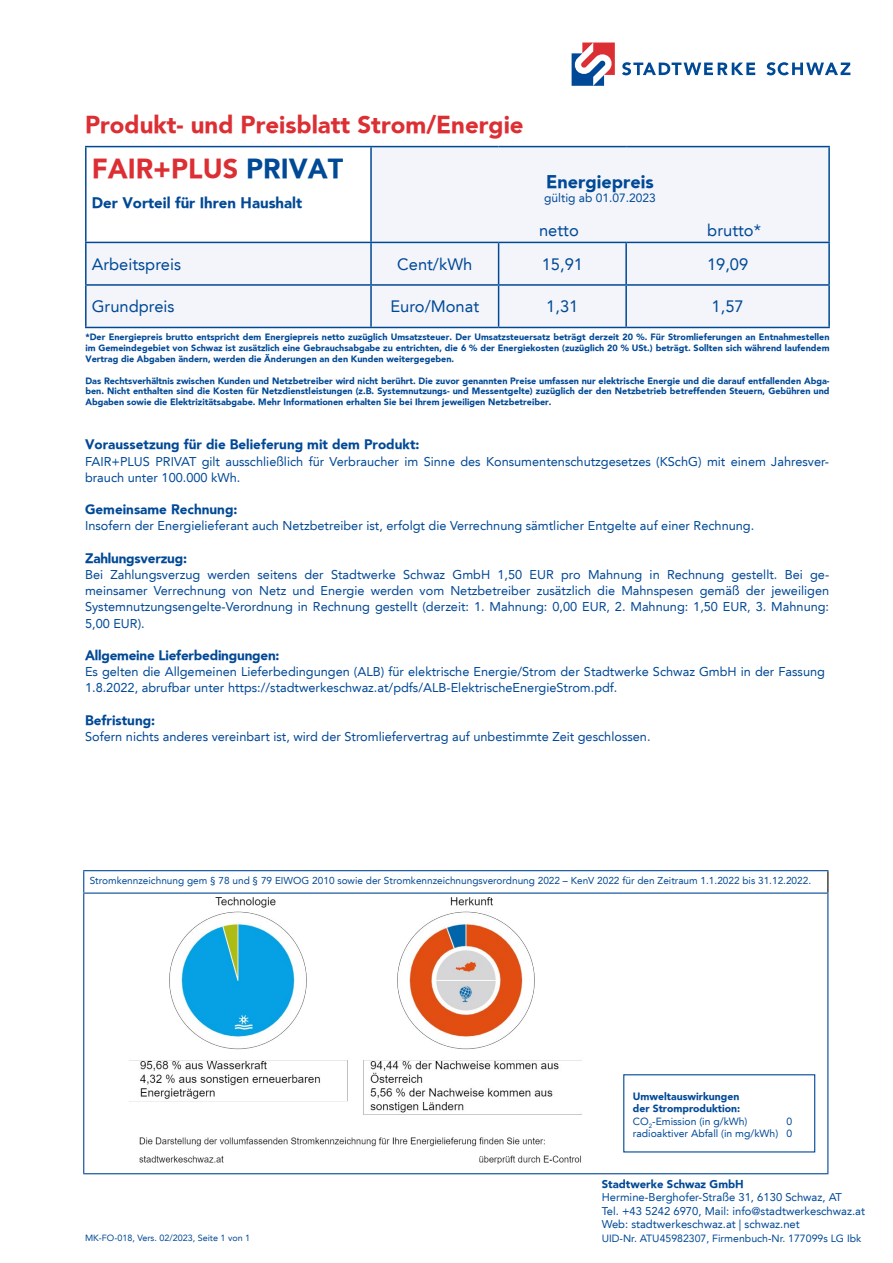
<style>
.page{position:relative;width:893px;height:1263px;background:#fff}
.page>*{position:absolute;margin:0;border:0;box-sizing:border-box;transform-origin:0 0}
.t1{font:900 27px "Avenir";color:#dc2f34}
.t2{font:900 24px "Avenir";color:#dc2f34}
.t3{font:900 18px "Avenir";color:#004996}
.t4{font:16.5px "Avenir LT";color:#004996}
.t5{font:900 15px "Avenir";color:#004996}
.t6{font:900 13.5px "Avenir";color:#004996}
.t7{font:900 13.5px "Avenir";letter-spacing:-.015em;color:#004896}
.t8{font:12.75px/16.2px "Avenir LT";color:#004896;text-align:justify}
.t9{font:12.75px/16.2px "Avenir LT";color:#004996}
.t10{font:12px "Avenir LT";color:#004996}
.t11{font:11.25px/13.5px "Avenir LT";color:#004996}
.t12{font:900 11.25px "Avenir";color:#004996}
.t13{font:10.5px "Avenir LT";color:#004996}
.t14{font:10.35px/12.5px "Avenir LT";color:#004996;text-align:right}
.t15{font:900 10.35px/12.5px "Avenir";color:#004996}
.t16{font:10.05px "Avenir LT";color:#004996}
.t17{font:900 9px/10.8px "Avenir";color:#004996;text-align:justify}
.t18{font:9px "Avenir LT";color:#004996}
.s1{color:#004996}
</style>
<div class="page">
<svg style="left:622px;top:62px;width:133px;height:13px"></svg>
<svg style="left:766px;top:62px;width:84px;height:13px"></svg>
<svg style="left:572px;top:43px;width:43px;height:43px"></svg>
<svg style="left:87px;top:147px;width:741px;height:180px;fill:#f4f5fb"></svg>
<hr style="left:85px;top:146px;width:286px;height:1px;background:#004996">
<hr style="left:85px;top:147px;width:2px;height:95px;background:#004996">
<hr style="left:371px;top:146px;width:128px;height:1px;background:#004996">
<hr style="left:370px;top:147px;width:2px;height:95px;background:#004996">
<hr style="left:499px;top:146px;width:127px;height:1px;background:#004996">
<hr style="left:626px;top:146px;width:204px;height:1px;background:#004996">
<hr style="left:828px;top:147px;width:2px;height:95px;background:#004996">
<hr style="left:85px;top:242px;width:286px;height:1px;background:#004996">
<hr style="left:85px;top:243px;width:2px;height:41px;background:#004996">
<hr style="left:371px;top:242px;width:128px;height:1px;background:#004996">
<hr style="left:370px;top:243px;width:2px;height:41px;background:#004996">
<hr style="left:499px;top:242px;width:127px;height:1px;background:#004996">
<hr style="left:498px;top:243px;width:1px;height:41px;background:#004996">
<hr style="left:626px;top:242px;width:204px;height:1px;background:#004996">
<hr style="left:625px;top:243px;width:2px;height:41px;background:#004996">
<hr style="left:828px;top:243px;width:2px;height:41px;background:#004996">
<hr style="left:85px;top:284px;width:286px;height:2px;background:#004996">
<hr style="left:85px;top:286px;width:2px;height:41px;background:#004996">
<hr style="left:371px;top:284px;width:128px;height:2px;background:#004996">
<hr style="left:370px;top:286px;width:2px;height:41px;background:#004996">
<hr style="left:499px;top:284px;width:127px;height:2px;background:#004996">
<hr style="left:498px;top:286px;width:1px;height:41px;background:#004996">
<hr style="left:626px;top:284px;width:204px;height:2px;background:#004996">
<hr style="left:625px;top:286px;width:2px;height:41px;background:#004996">
<hr style="left:828px;top:286px;width:2px;height:41px;background:#004996">
<hr style="left:85px;top:327px;width:286px;height:1px;background:#004996">
<hr style="left:371px;top:327px;width:128px;height:1px;background:#004996">
<hr style="left:499px;top:327px;width:127px;height:1px;background:#004996">
<hr style="left:626px;top:327px;width:204px;height:1px;background:#004996">
<svg style="left:827px;top:871px;width:1px;height:21px"></svg>
<hr style="left:83px;top:870px;width:745px;height:1px;background:#004996">
<svg style="left:83px;top:871px;width:1px;height:21px"></svg>
<hr style="left:83px;top:892px;width:745px;height:2px;background:#004996">
<hr style="left:83px;top:894px;width:1px;height:279px;background:#004996">
<hr style="left:827px;top:894px;width:1px;height:279px;background:#004996">
<hr style="left:83px;top:1173px;width:745px;height:1px;background:#004996">
<img style="left:129px;top:897px;width:453px;height:267px">
<h2 class="t2" style="left:85px;top:110px;width:440px">Produkt- und Preisblatt Strom/Energie</h2>
<h1 class="t1" style="left:92px;top:153px;width:253px">FAIR+PLUS <span class="s1">PRIVAT</span></h1>
<h3 class="t5" style="left:92px;top:194px;width:212px">Der Vorteil für Ihren Haushalt</h3>
<h3 class="t3" style="left:546px;top:171px;width:109px">Energiepreis</h3>
<h3 class="t10" style="left:544px;top:191px;width:113px">gültig ab 01.07.2023</h3>
<h3 class="t4" style="left:539px;top:221px;width:41px">netto</h3>
<h3 class="t4" style="left:707px;top:221px;width:55px">brutto*</h3>
<h3 class="t4" style="left:92px;top:255px;width:91px">Arbeitspreis</h3>
<h3 class="t4" style="left:397px;top:255px;width:77px">Cent/kWh</h3>
<h3 class="t4" style="left:542px;top:255px;width:43px">15,91</h3>
<h3 class="t4" style="left:707px;top:255px;width:43px">19,09</h3>
<h3 class="t4" style="left:92px;top:297px;width:84px">Grundpreis</h3>
<h3 class="t4" style="left:390px;top:297px;width:90px">Euro/Monat</h3>
<h3 class="t4" style="left:546px;top:297px;width:34px">1,31</h3>
<h3 class="t4" style="left:712px;top:297px;width:34px">1,57</h3>
<p class="t17" style="left:85px;top:332px;width:746px">*Der Energiepreis brutto entspricht dem Energiepreis netto zuzüglich Umsatzsteuer. Der Umsatzsteuersatz beträgt derzeit 20 %. Für Stromlieferungen an Entnahmestellen im Gemeindegebiet von Schwaz ist zusätzlich eine Gebrauchsabgabe zu entrichten, die 6 % der Energiekosten (zuzüglich 20 % USt.) beträgt. Sollten sich während laufendem Vertrag die Abgaben ändern, werden die Änderungen an den Kunden weitergegeben.</p>
<p class="t17" style="left:85px;top:375px;width:746px">Das Rechtsverhältnis zwischen Kunden und Netzbetreiber wird nicht berührt. Die zuvor genannten Preise umfassen nur elektrische Energie und die darauf entfallenden Abga&shy;ben. Nicht enthalten sind die Kosten für Netzdienstleistungen (z.B. Systemnutzungs- und Messentgelte) zuzüglich der den Netzbetrieb betreffenden Steuern, Gebühren und Abgaben sowie die Elektrizitätsabgabe. Mehr Informationen erhalten Sie bei Ihrem jeweiligen Netzbetreiber.</p>
<h3 class="t6" style="left:85px;top:437px;width:336px">Voraussetzung für die Belieferung mit dem Produkt:</h3>
<h3 class="t9" style="left:85px;top:453px;width:746px">FAIR+PLUS PRIVAT gilt ausschließlich für Verbraucher im Sinne des Konsumentenschutzgesetzes (KSchG) mit einem Jahresver&shy;brauch unter 100.000 kWh.</h3>
<h3 class="t6" style="left:85px;top:501px;width:154px">Gemeinsame Rechnung:</h3>
<h3 class="t9" style="left:85px;top:518px;width:671px">Insofern der Energielieferant auch Netzbetreiber ist, erfolgt die Verrechnung sämtlicher Entgelte auf einer Rechnung.</h3>
<h3 class="t7" style="left:85px;top:550px;width:103px">Zahlungsverzug:</h3>
<p class="t8" style="left:85px;top:567px;width:746px">Bei Zahlungsverzug werden seitens der Stadtwerke Schwaz GmbH 1,50 EUR pro Mahnung in Rechnung gestellt. Bei ge&shy;meinsamer Verrechnung von Netz und Energie werden vom Netzbetreiber zusätzlich die Mahnspesen gemäß der jeweiligen Systemnutzungsengelte-Verordnung in Rechnung gestellt (derzeit: 1. Mahnung: 0,00 EUR, 2. Mahnung: 1,50 EUR, 3. Mahnung:<br>5,00 EUR).</p>
<h3 class="t7" style="left:85px;top:647px;width:196px">Allgemeine Lieferbedingungen:</h3>
<h3 class="t8" style="left:85px;top:664px;width:741px">Es gelten die Allgemeinen Lieferbedingungen (ALB) für elektrische Energie/Strom der Stadtwerke Schwaz GmbH in der Fassung<br>1.8.2022, abrufbar unter https://stadtwerkeschwaz.at/pdfs/ALB-ElektrischeEnergieStrom.pdf.</h3>
<h3 class="t7" style="left:85px;top:712px;width:72px">Befristung:</h3>
<h3 class="t8" style="left:85px;top:729px;width:567px">Sofern nichts anderes vereinbart ist, wird der Stromliefervertrag auf unbestimmte Zeit geschlossen.</h3>
<p class="t16" style="left:90px;top:875px;width:723px">Stromkennzeichnung gem § 78 und § 79 EIWOG 2010 sowie der Stromkennzeichnungsverordnung 2022 – KenV 2022 für den Zeitraum 1.1.2022 bis 31.12.2022.</p>
<p class="t18" style="left:85px;top:1233px;width:167px">MK-FO-018, Vers. 02/2023, Seite 1 von 1</p>
<p class="t15" style="left:633px;top:1090px;width:109px">Umweltauswirkungen der Stromproduktion:</p>
<p class="t14" style="left:633px;top:1115px;width:116px">CO<sub>2</sub>-Emission (in g/kWh)</p>
<p class="t14" style="left:633px;top:1115px;width:161px">0<br>radioaktiver Abfall (in mg/kWh) 0</p>
<p class="t12" style="left:602px;top:1177px;width:144px">Stadtwerke Schwaz GmbH</p>
<p class="t11" style="left:602px;top:1190px;width:265px">Hermine-Berghofer-Straße 31, 6130 Schwaz, AT<br>Tel. +43 5242 6970, Mail: info@stadtwerkeschwaz.at<br>Web: stadtwerkeschwaz.at | schwaz.net</p>
<p class="t13" style="left:602px;top:1232px;width:261px">UID-Nr. ATU45982307, Firmenbuch-Nr. 177099s LG Ibk</p>
</div>
